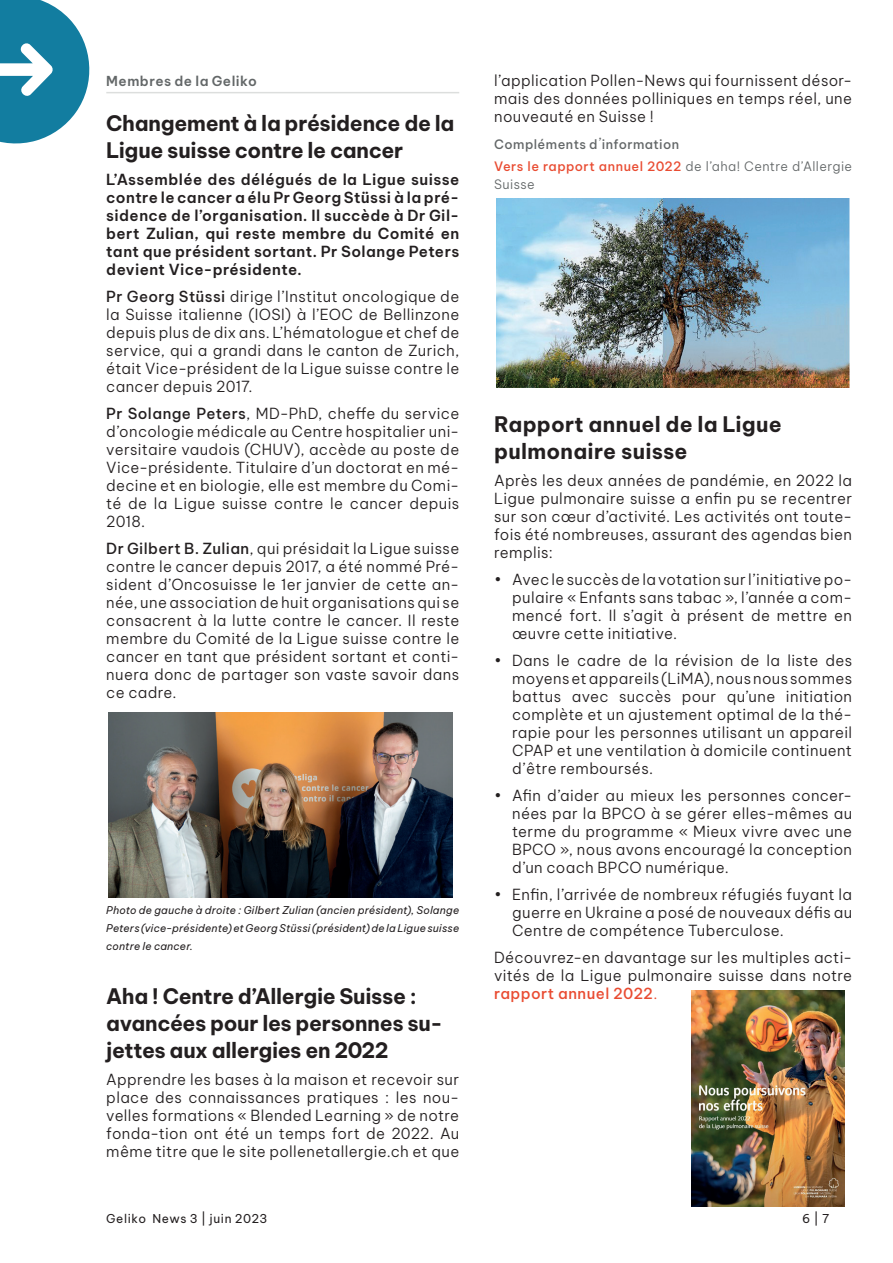
<style>
.page{position:relative;width:893px;height:1263px;background:#fff}
.page>*{position:absolute;margin:0;border:0;box-sizing:border-box;transform-origin:0 0}
.t1{font:700 21px/27px "Be Vietnam Pro";letter-spacing:-.015em;color:#231f20}
.t2{font:700 21px/27px "Be Vietnam Pro";letter-spacing:.01em;color:#231f20}
.t3{font:300 15px/18px "Be Vietnam Pro";letter-spacing:.025em;color:#231f20;text-align:justify}
.t4{font:600 15px/18px "Be Vietnam Pro";letter-spacing:.025em;color:#231f20;text-align:justify}
.t5{font:600 13.5px "Be Vietnam Pro";letter-spacing:.035em;color:#636768}
.t6{font:300 12.75px/22.5px "Be Vietnam Pro";letter-spacing:.03em;color:#636768}
.t7{font:12px "Be Vietnam Pro";letter-spacing:.05em;color:#231f20}
.t8{font:italic 10.5px/18px "Be Vietnam Pro";letter-spacing:.015em;color:#231f20;text-align:justify}
.s1{font-weight:500}
.s2{font-size:15px}
.s3{font-weight:500;color:#e94c32}
.s4{color:#e94c32}
</style>
<div class="page">
<svg style="left:0;top:0;width:90px;height:144px"></svg>
<hr style="left:106px;top:92px;width:353px;height:1px;background:#dcdedd">
<img style="left:108px;top:713px;width:345px;height:184px">
<img style="left:497px;top:199px;width:353px;height:188px">
<img style="left:691px;top:990px;width:154px;height:216px">
<p class="t5" style="left:106px;top:69px;width:152px">Membres de la Geliko</p>
<h1 class="t1" style="left:106px;top:107px;width:350px">Changement à la présidence de la<br>Ligue suisse contre le cancer</h1>
<p class="t4" style="left:106px;top:168px;width:354px">L’Assemblée des délégués de la Ligue suisse contre le cancer a élu Pr Georg Stüssi à la pré&shy;sidence de l’organisation. Il succède à Dr Gil&shy;bert Zulian, qui reste membre du Comité en tant que président sortant. Pr Solange Peters devient Vice-présidente.</p>
<p class="t3" style="left:106px;top:286px;width:354px"><span class="s1">Pr Georg Stüssi</span> dirige l’Institut oncologique de la Suisse italienne (IOSI) à l’EOC de Bellinzone depuis plus de dix ans. L’hématologue et chef de service, qui a grandi dans le canton de Zurich, était Vice-président de la Ligue suisse contre le cancer depuis 2017.</p>
<p class="t3" style="left:106px;top:403px;width:354px"><span class="s1">Pr Solange Peters</span>, MD-PhD, cheffe du service d’oncologie médicale au Centre hospitalier uni&shy;versitaire vaudois (CHUV), accède au poste de Vice-présidente. Titulaire d’un doctorat en mé&shy;decine et en biologie, elle est membre du Comi&shy;té de la Ligue suisse contre le cancer depuis 2018.</p>
<p class="t3" style="left:106px;top:538px;width:354px"><span class="s1">Dr Gilbert B. Zulian</span>, qui présidait la Ligue suisse contre le cancer depuis 2017, a été nommé Pré&shy;sident d’Oncosuisse le 1er janvier de cette an&shy;née, une association de huit organisations qui se consacrent à la lutte contre le cancer. Il reste membre du Comité de la Ligue suisse contre le cancer en tant que président sortant et conti&shy;nuera donc de partager son vaste savoir dans ce cadre.</p>
<p class="t8" style="left:106px;top:899px;width:354px">Photo de gauche à droite : Gilbert Zulian (ancien président), Solange Peters (vice-présidente) et Georg Stüssi (président) de la Ligue suisse contre le cancer.</p>
<h1 class="t1" style="left:106px;top:980px;width:338px">Aha ! Centre d’Allergie Suisse : avancées pour les personnes su&shy;jettes aux allergies en 2022</h1>
<p class="t3" style="left:106px;top:1069px;width:354px">Apprendre les bases à la maison et recevoir sur place des connaissances pratiques : les nou&shy;velles formations « Blended Learning » de notre fonda-tion ont été un temps fort de 2022. Au même titre que le site pollenetallergie.ch et que</p>
<p class="t3" style="left:494px;top:70px;width:360px">l’application Pollen-News qui fournissent désor&shy;mais des données polliniques en temps réel, une nouveauté en Suisse !</p>
<p class="t6" style="left:494px;top:131px;width:360px"><span class="s1">Compléments d</span><span class="s2">’</span><span class="s1">information<br></span><span class="s3">Vers le rapport annuel 2022</span> de l’aha! Centre d’Allergie</p>
<p class="t6" style="left:494px;top:172px;width:42px">Suisse</p>
<h1 class="t2" style="left:494px;top:408px;width:289px">Rapport annuel de la Ligue pulmonaire suisse</h1>
<p class="t3" style="left:494px;top:470px;width:360px">Après les deux années de pandémie, en 2022 la Ligue pulmonaire suisse a enfin pu se recentrer sur son cœur d’activité. Les activités ont toute&shy;fois été nombreuses, assurant des agendas bien remplis:</p>
<p class="t3" style="left:512px;top:569px;width:342px;text-indent:-18px">• Avec le succès de la votation sur l’initiative po&shy;pulaire « Enfants sans tabac », l’année a com&shy;mencé fort. Il s’agit à présent de mettre en œuvre cette initiative.</p>
<p class="t3" style="left:512px;top:650px;width:342px;text-indent:-18px">• Dans le cadre de la révision de la liste des moyens et appareils (LiMA), nous nous sommes battus avec succès pour qu’une initiation complète et un ajustement optimal de la thé&shy;rapie pour les personnes utilisant un appareil CPAP et une ventilation à domicile continuent d’être remboursés.</p>
<p class="t3" style="left:512px;top:785px;width:342px;text-indent:-18px">• Afin d’aider au mieux les personnes concer&shy;nées par la BPCO à se gérer elles-mêmes au terme du programme « Mieux vivre avec une BPCO », nous avons encouragé la conception d’un coach BPCO numérique.</p>
<p class="t3" style="left:512px;top:884px;width:342px;text-indent:-18px">• Enfin, l’arrivée de nombreux réfugiés fuyant la guerre en Ukraine a posé de nouveaux défis au Centre de compétence Tuberculose.</p>
<p class="t3" style="left:494px;top:947px;width:360px">Découvrez-en davantage sur les multiples acti&shy;vités de la Ligue pulmonaire suisse dans notre <span class="s3">rapport annuel 2022</span><span class="s4">.</span></p>
<p class="t7" style="left:106px;top:1208px;width:163px">Geliko News 3 | juin 2023</p>
<p class="t7" style="left:802px;top:1208px;width:28px">6 | 7</p>
</div>
